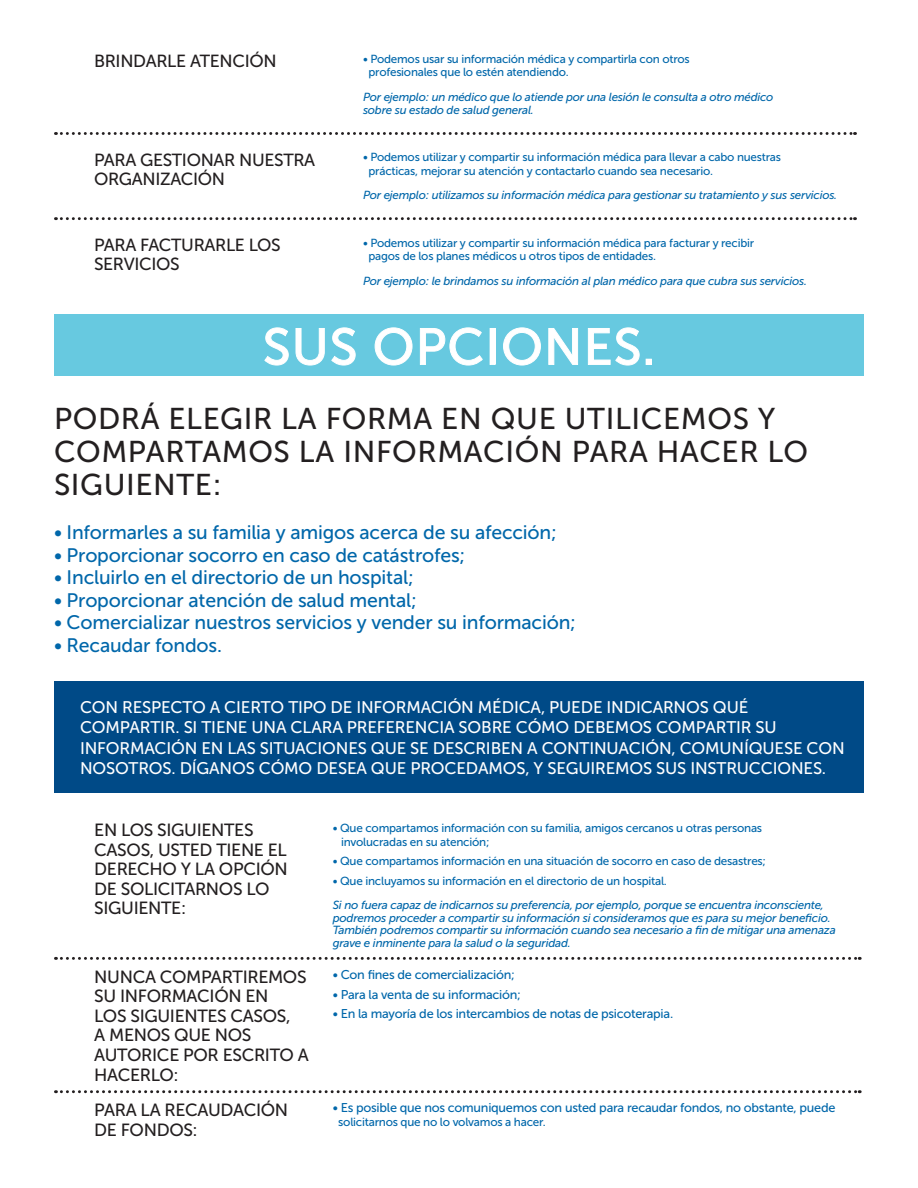
<style>
.page{position:relative;width:918px;height:1188px;background:#fff}
.page>*{position:absolute;margin:0;border:0;box-sizing:border-box;transform-origin:0 0}
.t1{font:51px "Museo Sans 500";letter-spacing:.02em;color:#fff}
.t2{font:30px/33px "Museo Sans 500";letter-spacing:.02em;color:#231f20}
.t3{font:19.5px "Museo Sans 500";letter-spacing:-.01em;color:#0067aa}
.t4{font:17.55px/19.5px "Museo Sans 500";letter-spacing:-.02em;color:#231f20}
.t5{font:16.8px/20.4px "Museo Sans 500";letter-spacing:-.01em;color:#fff}
.t6{font:12.75px "Museo Sans 500";letter-spacing:-.02em;color:#0067aa}
.t7{font:11.7px/13.6px "Museo Sans 500";letter-spacing:-.02em;color:#0067aa}
.t8{font:italic 11.7px/12.8px "Museo Sans 500";letter-spacing:-.02em;color:#0067aa}
</style>
<div class="page">
<div style="left:54px;top:314px;width:810px;height:62px;background:#67c9e0"></div>
<svg style="left:264px;top:327px;width:25px;height:39px"></svg>
<svg style="left:295px;top:328px;width:30px;height:38px"></svg>
<svg style="left:331px;top:327px;width:25px;height:39px"></svg>
<svg style="left:375px;top:327px;width:38px;height:39px"></svg>
<svg style="left:420px;top:327px;width:63px;height:39px"></svg>
<div style="left:490px;top:328px;width:5px;height:37px;border:1px solid #fff"></div>
<svg style="left:503px;top:327px;width:38px;height:39px"></svg>
<svg style="left:548px;top:328px;width:30px;height:37px"></svg>
<svg style="left:588px;top:327px;width:52px;height:39px"></svg>
<svg style="left:646px;top:359px;width:6px;height:6px"></svg>
<div style="left:54px;top:682px;width:810px;height:111px;background:#004a87"></div>
<svg style="left:55px;top:132px;width:801px;height:3px"></svg>
<svg style="left:55px;top:217px;width:801px;height:3px"></svg>
<svg style="left:55px;top:957px;width:805px;height:3px"></svg>
<svg style="left:55px;top:1090px;width:805px;height:3px"></svg>
<p class="t4" style="left:94px;top:51px;width:184px">BRINDARLE ATENCIÓN</p>
<p class="t7" style="left:369px;top:52px;width:323px;text-indent:-6px">• Podemos usar su información médica y compartirla con otros profesionales que lo estén atendiendo.</p>
<p class="t8" style="left:363px;top:90px;width:412px;line-height:13.6px">Por ejemplo: un médico que lo atiende por una lesión le consulta a otro médico sobre su estado de salud general.</p>
<p class="t4" style="left:94px;top:150px;width:223px">PARA GESTIONAR NUESTRA<br>ORGANIZACIÓN</p>
<p class="t7" style="left:369px;top:151px;width:414px;text-indent:-6px">• Podemos utilizar y compartir su información médica para llevar a cabo nuestras prácticas, mejorar su atención y contactarlo cuando sea necesario.</p>
<p class="t8" style="left:363px;top:189px;width:476px">Por ejemplo: utilizamos su información médica para gestionar su tratamiento y sus servicios.</p>
<p class="t4" style="left:94px;top:235px;width:188px">PARA FACTURARLE LOS<br>SERVICIOS</p>
<p class="t7" style="left:369px;top:236px;width:387px;text-indent:-6px">• Podemos utilizar y compartir su información médica para facturar y recibir pagos de los planes médicos u otros tipos de entidades.</p>
<p class="t8" style="left:363px;top:274px;width:446px">Por ejemplo: le brindamos su información al plan médico para que cubra sus servicios.</p>
<p class="t1" style="left:263px;top:319px;width:394px">SUS OPCIONES.</p>
<p class="t2" style="left:54px;top:402px;width:756px">PODRÁ ELEGIR LA FORMA EN QUE UTILICEMOS Y<br>COMPARTAMOS LA INFORMACIÓN PARA HACER LO<br>SIGUIENTE:</p>
<p class="t3" style="left:54px;top:522px;width:504px">• Informarles a su familia y amigos acerca de su afección;</p>
<p class="t3" style="left:54px;top:544px;width:413px">• Proporcionar socorro en caso de catástrofes;</p>
<p class="t3" style="left:54px;top:567px;width:361px">• Incluirlo en el directorio de un hospital;</p>
<p class="t3" style="left:54px;top:589px;width:364px">• Proporcionar atención de salud mental;</p>
<p class="t3" style="left:54px;top:612px;width:523px">• Comercializar nuestros servicios y vender su información;</p>
<p class="t3" style="left:54px;top:634px;width:170px">• Recaudar fondos.</p>
<p class="t5" style="left:80px;top:697px;width:766px">CON RESPECTO A CIERTO TIPO DE INFORMACIÓN MÉDICA, PUEDE INDICARNOS QUÉ COMPARTIR. SI TIENE UNA CLARA PREFERENCIA SOBRE CÓMO DEBEMOS COMPARTIR SU INFORMACIÓN EN LAS SITUACIONES QUE SE DESCRIBEN A CONTINUACIÓN, COMUNÍQUESE CON NOSOTROS. DÍGANOS CÓMO DESEA QUE PROCEDAMOS, Y SEGUIREMOS SUS INSTRUCCIONES.</p>
<p class="t4" style="left:94px;top:821px;width:195px">EN LOS SIGUIENTES<br>CASOS, USTED TIENE EL<br>DERECHO Y LA OPCIÓN<br>DE SOLICITARNOS LO<br>SIGUIENTE:</p>
<p class="t7" style="left:341px;top:821px;width:423px;text-indent:-8px">• Que compartamos información con su familia, amigos cercanos u otras personas involucradas en su atención;</p>
<p class="t7" style="left:333px;top:854px;width:435px">• Que compartamos información en una situación de socorro en caso de desastres;</p>
<p class="t7" style="left:333px;top:874px;width:336px">• Que incluyamos su información en el directorio de un hospital.</p>
<p class="t8" style="left:333px;top:899px;width:505px">Si no fuera capaz de indicarnos su preferencia, por ejemplo, porque se encuentra inconsciente, podremos proceder a compartir su información si consideramos que es para su mejor beneficio.<br>También podremos compartir su información cuando sea necesario a fin de mitigar una amenaza grave e inminente para la salud o la seguridad.</p>
<p class="t4" style="left:94px;top:967px;width:216px">NUNCA COMPARTIREMOS<br>SU INFORMACIÓN EN<br>LOS SIGUIENTES CASOS,<br>A MENOS QUE NOS<br>AUTORICE POR ESCRITO A<br>HACERLO:</p>
<p class="t6" style="left:333px;top:968px;width:184px">• Con fines de comercialización;</p>
<p class="t6" style="left:333px;top:987px;width:190px">• Para la venta de su información;</p>
<p class="t6" style="left:333px;top:1007px;width:342px">• En la mayoría de los intercambios de notas de psicoterapia.</p>
<p class="t4" style="left:94px;top:1100px;width:196px">PARA LA RECAUDACIÓN</p>
<p class="t4" style="left:94px;top:1120px;width:105px">DE FONDOS:</p>
<p class="t6" style="left:333px;top:1101px;width:504px">• Es posible que nos comuniquemos con usted para recaudar fondos, no obstante, puede</p>
<p class="t7" style="left:338px;top:1115px;width:209px">solicitarnos que no lo volvamos a hacer.</p>
</div>
